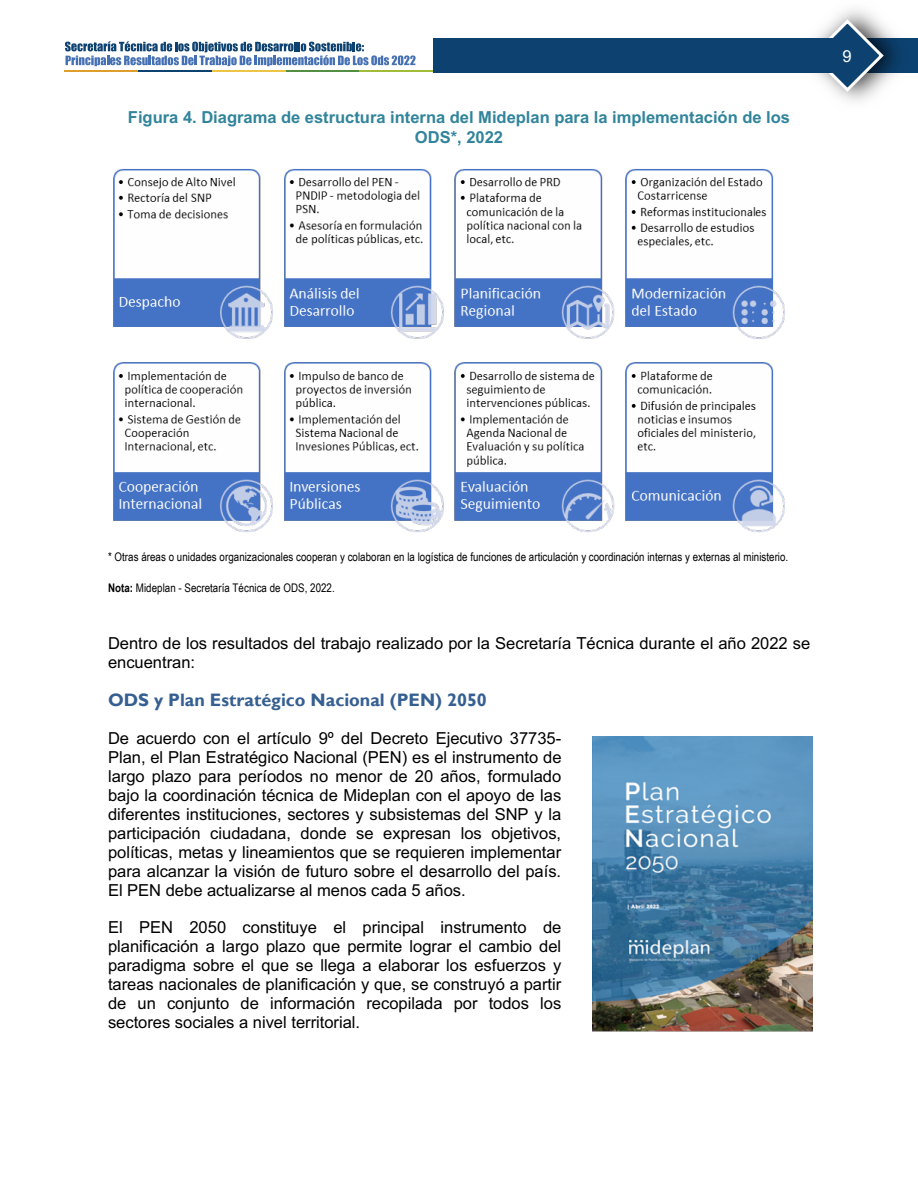
<style>
.page{position:relative;width:918px;height:1188px;background:#fff}
.page>*{position:absolute;margin:0;border:0;box-sizing:border-box;transform-origin:0 0}
.t1{font:700 18px "Gill Sans";color:#365f91}
.t2{font:16.5px/18.9px "Arial";color:#000;text-align:justify}
.t3{font:700 16.5px/19px "Arial";color:#31849b;text-align:center}
.t4{font:16.5px "Arial";color:#fff}
.t5{font:11.85px "Arial Narrow";letter-spacing:.005em;color:#000}
.s1{font-weight:700}
</style>
<div class="page">
<img style="left:792px;top:9px;width:126px;height:93px">
<img style="left:886px;top:39px;width:32px;height:34px">
<svg style="left:809px;top:17px;width:77px;height:77px"></svg>
<div style="left:433px;top:39px;width:402px;height:34px;background:#0d4270"></div>
<hr style="left:359px;top:71px;width:74px;height:1px;background:#a1bd38">
<hr style="left:285px;top:71px;width:74px;height:1px;background:#528f42">
<hr style="left:212px;top:71px;width:73px;height:1px;background:#edc445">
<hr style="left:138px;top:71px;width:74px;height:1px;background:#0d4270">
<hr style="left:64px;top:71px;width:74px;height:1px;background:#de9e2b">
<svg style="left:65px;top:41px;width:351px;height:30px"></svg>
<img style="left:113px;top:169px;width:672px;height:364px">
<img style="left:593px;top:736px;width:219px;height:296px">
<p class="t3" style="left:128px;top:108px;width:664px">Figura 4. Diagrama de estructura interna del Mideplan para la implementación de los<br>ODS*, 2022</p>
<p class="t4" style="left:842px;top:44px;width:11px">9</p>
<p class="t5" style="left:108px;top:550px;width:682px">* Otras áreas o unidades organizacionales cooperan y colaboran en la logística de funciones de articulación y coordinación internas y externas al ministerio.</p>
<p class="t5" style="left:108px;top:581px;width:228px"><span class="s1">Nota:</span> Mideplan - Secretaría Técnica de ODS, 2022.</p>
<p class="t2" style="left:108px;top:634px;width:704px">Dentro de los resultados del trabajo realizado por la Secretaría Técnica durante el año 2022 se encuentran:</p>
<p class="t1" style="left:108px;top:689px;width:380px">ODS y Plan Estratégico Nacional (PEN) 2050</p>
<p class="t2" style="left:108px;top:729px;width:455px">De acuerdo con el artículo 9º del Decreto Ejecutivo 37735- Plan, el Plan Estratégico Nacional (PEN) es el instrumento de largo plazo para períodos no menor de 20 años, formulado bajo la coordinación técnica de Mideplan con el apoyo de las diferentes instituciones, sectores y subsistemas del SNP y la participación ciudadana, donde se expresan los objetivos, políticas, metas y lineamientos que se requieren implementar para alcanzar la visión de futuro sobre el desarrollo del país.<br>El PEN debe actualizarse al menos cada 5 años.</p>
<p class="t2" style="left:108px;top:917px;width:455px">El PEN 2050 constituye el principal instrumento de planificación a largo plazo que permite lograr el cambio del paradigma sobre el que se llega a elaborar los esfuerzos y tareas nacionales de planificación y que, se construyó a partir de un conjunto de información recopilada por todos los sectores sociales a nivel territorial.</p>
</div>
